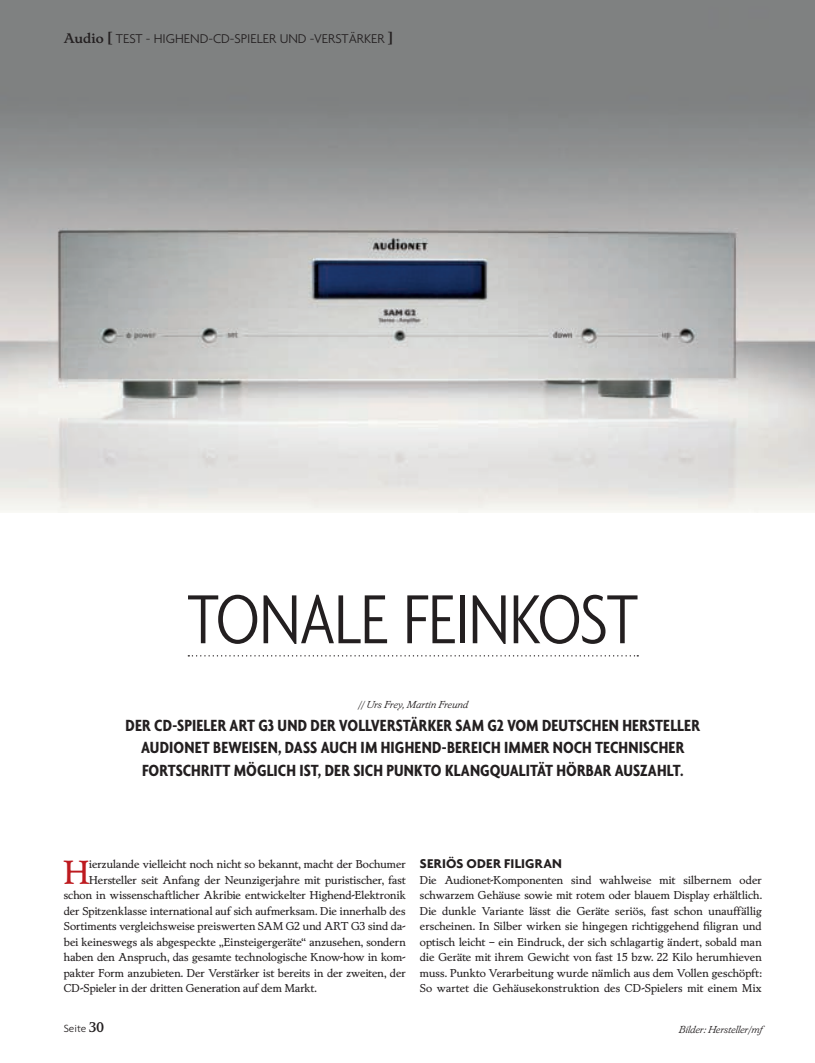
<style>
.page{position:relative;width:815px;height:1063px;background:#fff}
.page>*{position:absolute;margin:0;border:0;box-sizing:border-box;transform-origin:0 0}
.t1{font:300 condensed 75px "Agenda";letter-spacing:-.015em;color:#231f20}
.t2{font:33.12px "Lynton BQ";color:#bd1a1f}
.t3{font:700 condensed 17.5px/22.5px "Agenda";letter-spacing:.005em;color:#231f20;text-align:center}
.t4{font:300 13.75px "Agenda";color:#231f20}
.t5{font:700 13.75px "Agenda";letter-spacing:.015em;color:#231f20}
.t6{font:11.25px/15.5px "Lynton BQ";letter-spacing:.01em;color:#231f20;text-align:justify}
.t7{font:300 11.25px "Agenda";color:#231f20}
.t8{font:italic 300 10px "Lynton BQ";letter-spacing:.025em;color:#231f20}
.s1{font-family:"Lynton BQ";font-weight:700}
.s2{font-family:"Lynton BQ";font-weight:700;font-size:13.75px}
</style>
<div class="page">
<img style="left:0;top:0;width:815px;height:512px">
<svg style="left:188px;top:655px;width:450px;height:2px"></svg>
<p class="t4" style="left:64px;top:31px;width:331px"><span class="s1">Audio [</span> TEST - HIGHEND-CD-SPIELER uND -VERSTÄRKER <span class="s1">]</span></p>
<h1 class="t1" style="left:188px;top:577px;width:452px">TONALE FEINKOST</h1>
<p class="t8" style="left:358px;top:699px;width:111px">// Urs Frey, Martin Freund</p>
<h3 class="t3" style="left:126px;top:713px;width:576px">DER CD-SPIELER ART G3 UND DER VOLLVERSTÄRKER SAM G2 VOM DEUTSCHEN HERSTELLER<br>AUDIONET BEWEISEN, DASS AUCH IM HIGHEND-BEREICH IMMER NOCH TECHNISCHER<br>FORTSCHRITT MÖGLICH IST, DER SICH PUNKTO KLANGQUALITÄT HÖRBAR AUSZAHLT.</h3>
<h2 class="t2" style="left:64px;top:853px;width:27px">H</h2>
<p class="t6" style="left:89px;top:857px;width:318px">ierzulande vielleicht noch nicht so bekannt, macht der Bochumer</p>
<p class="t6" style="left:89px;top:872px;width:318px">Hersteller seit Anfang der Neunzigerjahre mit puristischer, fast</p>
<p class="t6" style="left:64px;top:888px;width:343px">schon in wissenschaftlicher Akribie entwickelter Highend-Elektronik</p>
<p class="t6" style="left:64px;top:903px;width:343px">der Spitzenklasse international auf sich aufmerksam. Die innerhalb des</p>
<p class="t6" style="left:64px;top:919px;width:343px">Sortiments vergleichsweise preiswerten SAM G2 und ART G3 sind da-</p>
<p class="t6" style="left:64px;top:934px;width:343px">bei keineswegs als abgespeckte „Einsteigergeräte“ anzusehen, sondern</p>
<p class="t6" style="left:64px;top:950px;width:343px">haben den Anspruch, das gesamte technologische Know-how in kom-</p>
<p class="t6" style="left:64px;top:965px;width:343px">pakter Form anzubieten. Der Verstärker ist bereits in der zweiten, der</p>
<p class="t6" style="left:64px;top:980px;width:254px">CD-Spieler in der dritten Generation auf dem Markt.</p>
<p class="t7" style="left:64px;top:1022px;width:42px">Seite <span class="s2">30</span></p>
<p class="t5" style="left:420px;top:855px;width:143px">SERIÖS ODER FILIGRAN</p>
<p class="t6" style="left:420px;top:872px;width:343px">Die Audionet-Komponenten sind wahlweise mit silbernem oder schwarzem Gehäuse sowie mit rotem oder blauem Display erhältlich.<br>Die dunkle Variante lässt die Geräte seriös, fast schon unauffällig erscheinen. In Silber wirken sie hingegen richtiggehend filigran und optisch leicht – ein Eindruck, der sich schlagartig ändert, sobald man die Geräte mit ihrem Gewicht von fast 15 bzw. 22 Kilo herumhieven muss. Punkto Verarbeitung wurde nämlich aus dem Vollen geschöpft:<br>So wartet die Gehäusekonstruktion des CD-Spielers mit einem Mix</p>
<p class="t8" style="left:678px;top:1024px;width:90px">Bilder: Hersteller/mf</p>
</div>
